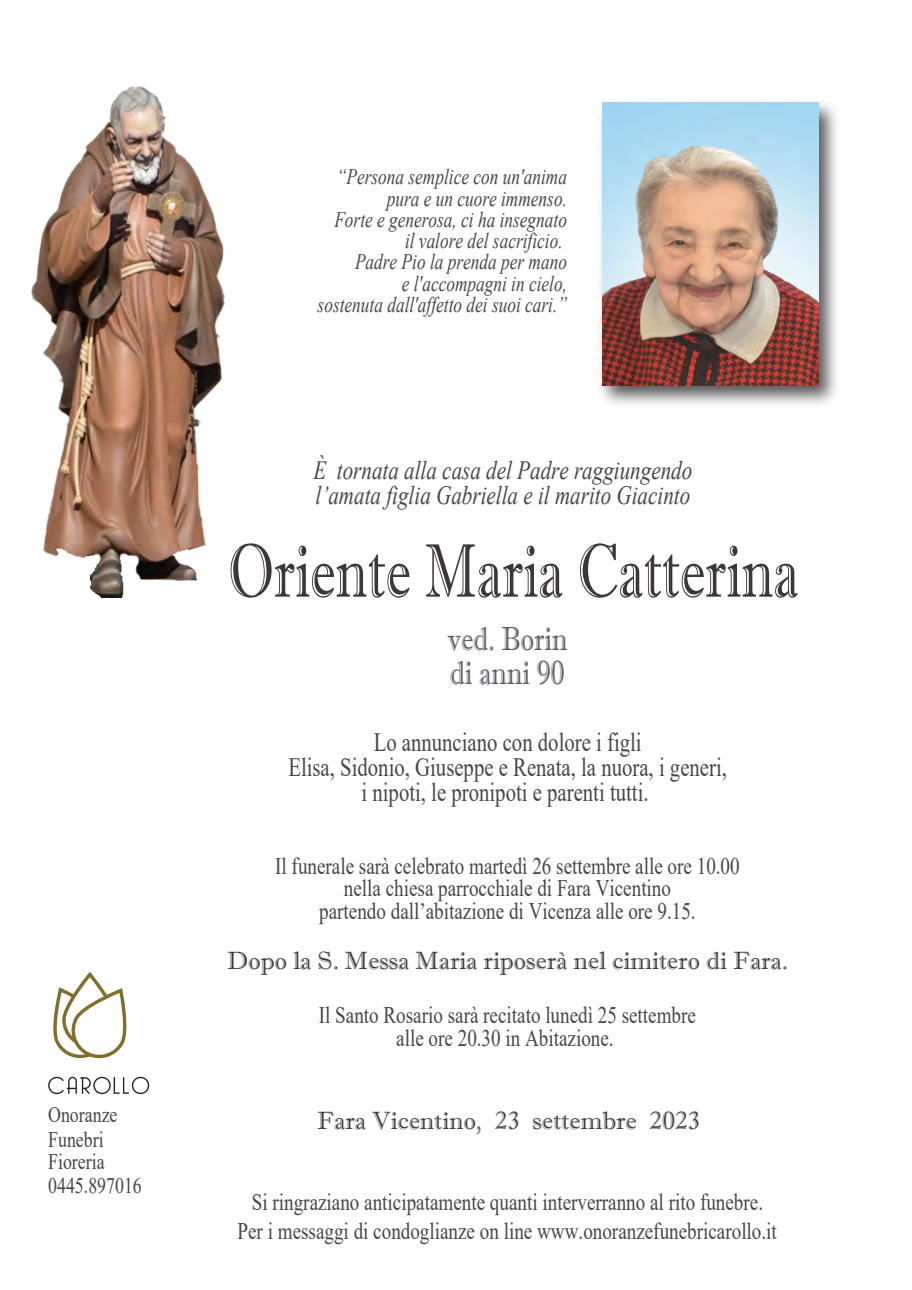
<style>
.page{position:relative;width:912px;height:1290px;background:#fff}
.page>*{position:absolute;margin:0;border:0;box-sizing:border-box;transform-origin:0 0}
.t1{font:75.88px "Imprint MT Shadow";color:#3d3838;scale:.74 1}
.t2{font:33.5px "Imprint MT Shadow";color:#5a5b61;scale:.81 1}
.t3{font:26.5px/25.5px "Times New Roman";color:#454646;text-align:center;scale:.78 1}
.t4{font:italic 26.25px/25.2px "Times New Roman";color:#454646;scale:.8 1}
.t5{font:25px "Imprint MT Shadow";color:#3d3838}
.t6{font:23.75px/22.9px "Times New Roman";color:#454646;text-align:center;scale:.8 1}
.t7{font:22.25px/21.6px "Times New Roman";color:#454646;scale:.8 1}
.t8{font:italic 22px/21.2px "Times New Roman";color:#454646;text-align:right;scale:.78 1}
</style>
<div class="page">
<svg style="left:53px;top:972px;width:74px;height:87px"></svg>
<svg style="left:48px;top:1077px;width:101px;height:17px"></svg>
<img style="left:600px;top:102px;width:237px;height:303px">
<img style="left:602px;top:103px;width:216px;height:282px">
<img style="left:31px;top:86px;width:194px;height:512px">
<p class="t7" style="left:48px;top:1103px;width:88px">Onoranze</p>
<p class="t7" style="left:48px;top:1128px;width:72px">Funebri<br>Fioreria</p>
<p class="t7" style="left:48px;top:1174px;width:118px">0445.897016</p>
<p class="t8" style="left:317px;top:166px;width:321px">“Persona semplice con un'anima pura e un cuore immenso.<br>Forte e generosa, ci ha insegnato<br>il valore del sacrificio.<br>Padre Pio la prenda per mano<br>e l'accompagni in cielo,<br>sostenuta dall'affetto dei suoi cari.”</p>
<p class="t4" style="left:313px;top:457px;width:475px">È tornata alla casa del Padre raggiungendo l’amata figlia Gabriella e il marito Giacinto</p>
<h1 class="t1" style="left:228px;top:526px;width:772px">Oriente Maria Catterina</h1>
<h2 class="t2" style="left:447px;top:619px;width:150px">ved. Borin</h2>
<h2 class="t2" style="left:450px;top:653px;width:143px">di anni 90</h2>
<p class="t3" style="left:288px;top:728px;width:563px">Lo annunciano con dolore i figli<br>Elisa, Sidonio, Giuseppe e Renata, la nuora, i generi, i nipoti, le pronipoti e parenti tutti.</p>
<p class="t6" style="left:275px;top:853px;width:582px">Il funerale sarà celebrato martedì 26 settembre alle ore 10.00 nella chiesa parrocchiale di Fara Vicentino<br>partendo dall’abitazione di Vicenza alle ore 9.15.</p>
<p class="t5" style="left:227px;top:946px;width:562px">Dopo la S. Messa Maria riposerà nel cimitero di Fara.</p>
<p class="t6" style="left:319px;top:1003px;width:472px">Il Santo Rosario sarà recitato lunedì 25 settembre alle ore 20.30 in Abitazione.</p>
<p class="t5" style="left:317px;top:1105px;width:384px">Fara Vicentino, 23 settembre 2023</p>
<p class="t6" style="left:237px;top:1186px;width:675px;line-height:29.4px">Si ringraziano anticipatamente quanti interverranno al rito funebre.<br>Per i messaggi di condoglianze on line www.onoranzefunebricarollo.it</p>
</div>
